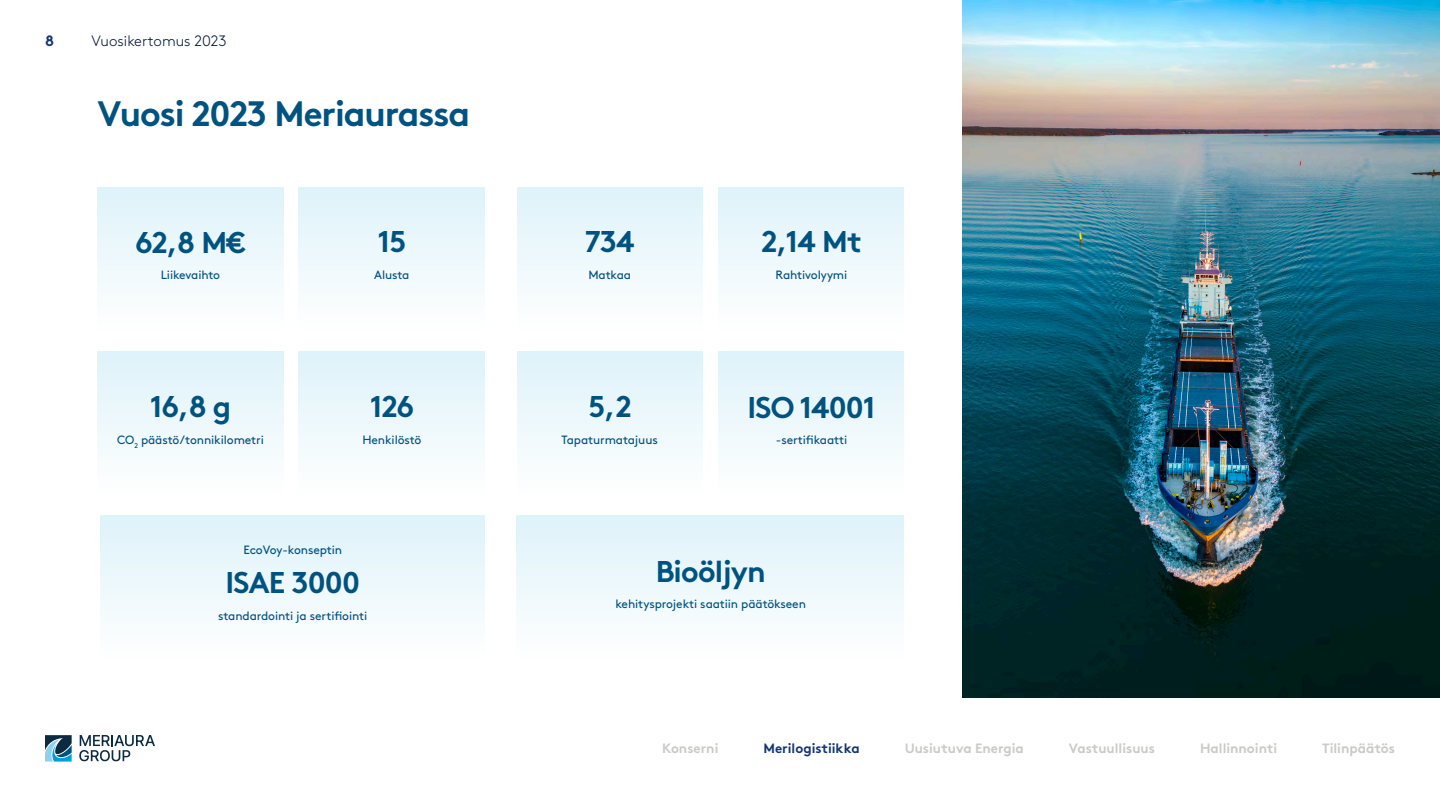
<style>
.page{position:relative;width:1440px;height:810px;background:#fff}
.page>*{position:absolute;margin:0;border:0;box-sizing:border-box;transform-origin:0 0}
.Otsikko_H1{font:700 35.25px "Brown";letter-spacing:-.03em;color:#005280}
.Graafi_nosto_3{font:700 30px "Brown";letter-spacing:-.03em;color:#005280}
.Graafi_nosto_4{font:700 30px "Brown";color:#005280}
.t1{font:300 15px "Brown";color:#031533}
.t2{font:700 15px "Brown";color:#133674}
.t3{font:700 13.5px "Brown";color:#cacac8}
.t4{font:700 13.5px "Brown";color:#133674}
.Graafi_nosto_4-2{font:12px "Brown";letter-spacing:-.01em;color:#005280}
</style>
<div class="page">
<svg style="left:79px;top:735px;width:76px;height:27px"></svg>
<svg style="left:45px;top:735px;width:27px;height:27px"></svg>
<img style="left:962px;top:0;width:478px;height:698px">
<div style="left:97px;top:188px;width:187px;height:142px;background:linear-gradient(to bottom,#def3fa,#fefefe)"></div>
<div style="left:97px;top:352px;width:186px;height:142px;background:linear-gradient(to bottom,#def3fa,#fefefe)"></div>
<div style="left:299px;top:352px;width:186px;height:142px;background:linear-gradient(to bottom,#def3fa,#fefefe)"></div>
<div style="left:517px;top:352px;width:185px;height:142px;background:linear-gradient(to bottom,#def3fa,#fefefe)"></div>
<div style="left:517px;top:187px;width:185px;height:143px;background:linear-gradient(to bottom,#def3fa,#fefefe)"></div>
<div style="left:719px;top:187px;width:185px;height:143px;background:linear-gradient(to bottom,#def3fa,#fefefe)"></div>
<div style="left:299px;top:187px;width:186px;height:143px;background:linear-gradient(to bottom,#def3fa,#fefefe)"></div>
<div style="left:718px;top:352px;width:186px;height:142px;background:linear-gradient(to bottom,#def3fa,#fefefe)"></div>
<div style="left:100px;top:515px;width:385px;height:143px;background:linear-gradient(to bottom,#ddf2fa,#fefefe)"></div>
<div style="left:517px;top:515px;width:387px;height:143px;background:linear-gradient(to bottom,#ddf2fa,#fefefe)"></div>
<p class="t2" style="left:45px;top:28px;width:10px">8</p>
<p class="t1" style="left:92px;top:29px;width:137px">Vuosikertomus 2023</p>
<p class="Otsikko_H1" style="left:98px;top:85px;width:374px">Vuosi 2023 Meriaurassa</p>
<p class="Graafi_nosto_4" style="left:135px;top:218px;width:112px">62,8 M€</p>
<p class="Graafi_nosto_4-2" style="left:161px;top:266px;width:61px">Liikevaihto</p>
<p class="Graafi_nosto_3" style="left:150px;top:382px;width:83px">16,8 g</p>
<p class="Graafi_nosto_4-2" style="left:117px;top:430px;width:148px">CO<sub>2</sub> päästö/tonnikilometri</p>
<p class="Graafi_nosto_3" style="left:378px;top:218px;width:30px">15</p>
<p class="Graafi_nosto_4-2" style="left:374px;top:265px;width:37px">Alusta</p>
<p class="Graafi_nosto_3" style="left:370px;top:382px;width:46px">126</p>
<p class="Graafi_nosto_4-2" style="left:362px;top:430px;width:61px">Henkilöstö</p>
<p class="Graafi_nosto_4-2" style="left:243px;top:540px;width:100px">EcoVoy-konseptin</p>
<p class="Graafi_nosto_3" style="left:226px;top:559px;width:136px">ISAE 3000</p>
<p class="Graafi_nosto_4-2" style="left:218px;top:606px;width:151px">standardointi ja sertifiointi</p>
<p class="Graafi_nosto_3" style="left:585px;top:218px;width:51px">734</p>
<p class="Graafi_nosto_4-2" style="left:588px;top:265px;width:44px">Matkaa</p>
<p class="Graafi_nosto_3" style="left:588px;top:382px;width:45px">5,2</p>
<p class="Graafi_nosto_4-2" style="left:562px;top:430px;width:98px">Tapaturmatajuus</p>
<p class="Graafi_nosto_3" style="left:761px;top:218px;width:102px">2,14 Mt</p>
<p class="Graafi_nosto_4-2" style="left:776px;top:265px;width:73px">Rahtivolyymi</p>
<p class="Graafi_nosto_3" style="left:748px;top:383px;width:130px">ISO 14001</p>
<p class="Graafi_nosto_4-2" style="left:776px;top:431px;width:73px">-sertifikaatti</p>
<p class="Graafi_nosto_3" style="left:656px;top:547px;width:112px">Bioöljyn</p>
<p class="Graafi_nosto_4-2" style="left:615px;top:594px;width:192px">kehitysprojekti saatiin päätökseen</p>
<p class="t3" style="left:662px;top:737px;width:58px">Konserni</p>
<p class="t4" style="left:763px;top:737px;width:98px">Merilogistiikka</p>
<p class="t3" style="left:905px;top:737px;width:121px">Uusiutuva Energia</p>
<p class="t3" style="left:1069px;top:737px;width:88px">Vastuullisuus</p>
<p class="t3" style="left:1200px;top:737px;width:79px">Hallinnointi</p>
<p class="t3" style="left:1322px;top:737px;width:74px">Tilinpäätös</p>
</div>
